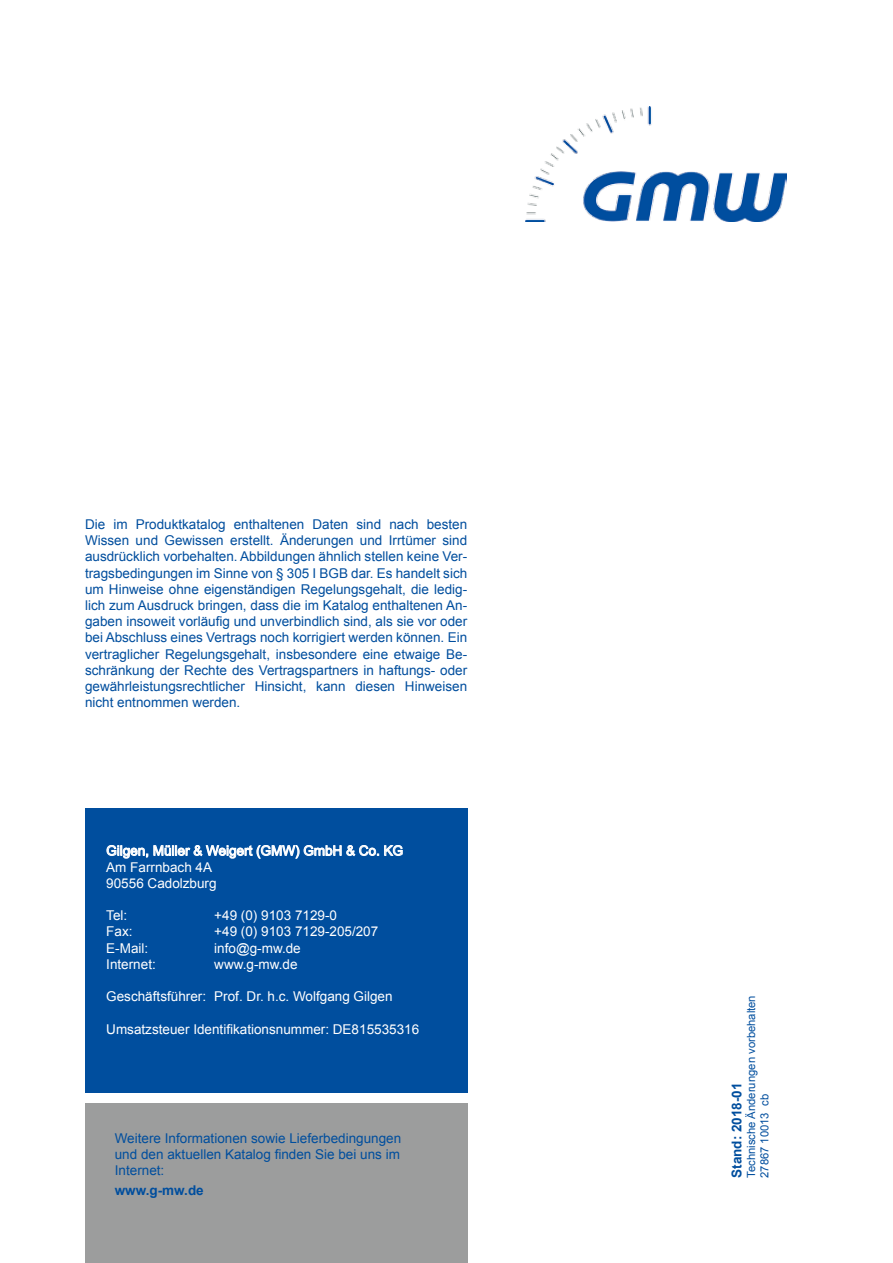
<style>
.page{position:relative;width:893px;height:1263px;background:#fff}
.page>*{position:absolute;margin:0;border:0;box-sizing:border-box;transform-origin:0 0}
.t1{font:13.5px/16.2px "Arial";color:#004e9e;text-align:justify}
.t2{font:13.5px/16.2px "Arial";color:#fff}
.t3{font:700 13.5px "Arial";color:#004e9e}
.t4{font:11.25px/13.5px "Arial";color:#004e9e}
</style>
<div class="page">
<div style="left:85px;top:808px;width:382px;height:284px;background:#004e9e"></div>
<svg style="left:106px;top:845px;width:297px;height:14px"></svg>
<div style="left:85px;top:1103px;width:382px;height:160px;background:#9c9d9d"></div>
<img style="left:525px;top:106px;width:262px;height:115px">
<p class="t1" style="left:85px;top:516px;width:384px">Die im Produktkatalog enthaltenen Daten sind nach besten Wissen und Gewissen erstellt. Änderungen und Irrtümer sind ausdrücklich vorbehalten. Abbildungen ähnlich stellen keine Ver&shy;tragsbedingungen im Sinne von § 305 I BGB dar. Es handelt sich um Hinweise ohne eigenständigen Regelungsgehalt, die ledig&shy;lich zum Ausdruck bringen, dass die im Katalog enthaltenen An&shy;gaben insoweit vorläufig und unverbindlich sind, als sie vor oder bei Abschluss eines Vertrags noch korrigiert werden können. Ein vertraglicher Regelungsgehalt, insbesondere eine etwaige Be&shy;schränkung der Rechte des Vertragspartners in haftungs- oder gewährleistungsrechtlicher Hinsicht, kann diesen Hinweisen nicht entnommen werden.</p>
<p class="t2" style="left:106px;top:843px;width:298px">Gilgen, Müller &amp; Weigert (GMW) GmbH &amp; Co. KG<br>Am Farrnbach 4A<br>90556 Cadolzburg</p>
<p class="t2" style="left:106px;top:907px;width:23px">Tel:</p>
<p class="t2" style="left:214px;top:907px;width:124px">+49 (0) 9103 7129-0</p>
<p class="t2" style="left:106px;top:924px;width:28px">Fax:</p>
<p class="t2" style="left:214px;top:924px;width:165px">+49 (0) 9103 7129-205/207</p>
<p class="t2" style="left:106px;top:940px;width:43px">E-Mail:</p>
<p class="t2" style="left:214px;top:940px;width:88px">info@g-mw.de</p>
<p class="t2" style="left:106px;top:956px;width:51px">Internet:</p>
<p class="t2" style="left:214px;top:956px;width:85px">www.g-mw.de</p>
<p class="t2" style="left:106px;top:988px;width:288px">Geschäftsführer: Prof. Dr. h.c. Wolfgang Gilgen</p>
<p class="t2" style="left:106px;top:1021px;width:314px">Umsatzsteuer Identifikationsnummer: DE815535316</p>
<p class="t1" style="left:115px;top:1130px;width:288px">Weitere Informationen sowie Lieferbedingungen und den aktuellen Katalog finden Sie bei uns im Internet:</p>
<p class="t3" style="left:115px;top:1182px;width:91px">www.g-mw.de</p>
<p class="t4" style="left:744px;top:1178px;width:184px;rotate:-90deg">Technische Änderungen vorbehalten<br>27867 10013 cb</p>
<p class="t3" style="left:728px;top:1178px;width:97px;rotate:-90deg">Stand: 2018-01</p>
</div>
